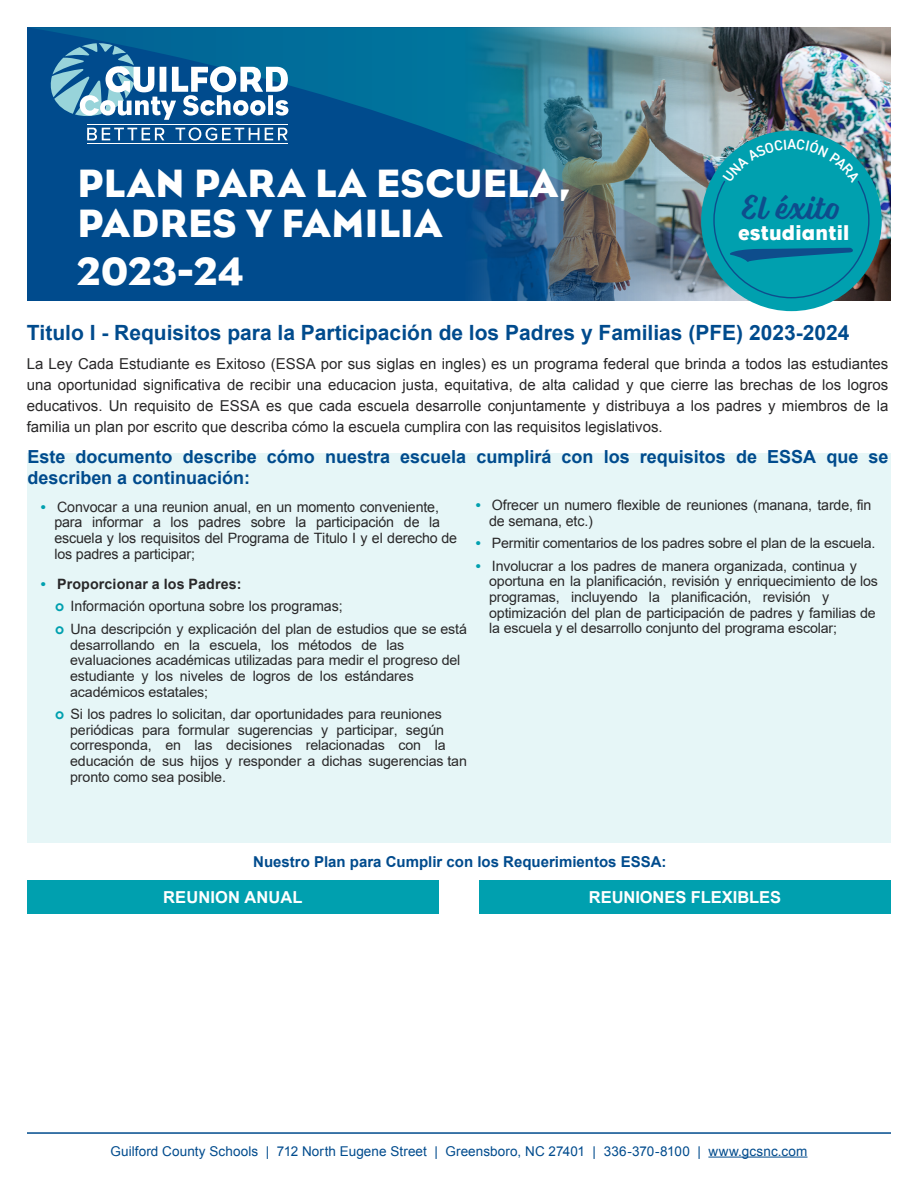
<style>
.page{position:relative;width:918px;height:1188px;background:#fff}
.page>*{position:absolute;margin:0;border:0;box-sizing:border-box;transform-origin:0 0}
.t1{font:40.35px/40.3px "Eagle";letter-spacing:.01em;color:#fff}
.t2{font:34.8px "Voltage";letter-spacing:.01em;color:#0e4d8c}
.t3{font:21.45px "Eagle";letter-spacing:.01em;color:#fff}
.Main_Paragraph{font:700 21px "Arial";color:#004b8d}
.Subheader_1{font:700 18px/21px "Arial";color:#004b8d}
.Subheader_Bar{font:700 16.5px "Arial";letter-spacing:-.005em;color:#fff}
.Main_Paragraph-2{font:15px/21px "Arial";color:#292829;text-align:justify}
.Subheader_1-2{font:700 15px "Arial";color:#004b8d}
.t4{font:600 14.55px "DIN2014";color:#fff}
.t5{font:14.25px/15.8px "Arial";letter-spacing:-.01em;color:#292829}
.Main_Paragraph-3{font:13.5px "Arial";letter-spacing:.01em;color:#004b8d}
.s1{font-weight:700;color:#00a0af}
.s2{font-weight:700}
.s3{font-family:"Century Gothic";font-weight:700;color:#00a0af}
</style>
<div class="page">
<svg style="left:27px;top:27px;width:410px;height:273px;background:#00518f"></svg>
<svg style="left:51px;top:43px;width:237px;height:77px"></svg>
<hr style="left:87px;top:124px;width:200px;height:1px;background:#fff">
<hr style="left:87px;top:143px;width:200px;height:1px;background:#fff">
<svg style="left:87px;top:128px;width:77px;height:12px"></svg>
<svg style="left:175px;top:127px;width:84px;height:14px"></svg>
<svg style="left:265px;top:128px;width:22px;height:12px"></svg>
<img style="left:437px;top:27px;width:454px;height:273px">
<div style="left:27px;top:453px;width:864px;height:389px;background:#e6f6f7"></div>
<div style="left:27px;top:880px;width:412px;height:34px;background:#00a0af"></div>
<div style="left:479px;top:881px;width:412px;height:33px;background:#00a0af"></div>
<hr style="left:27px;top:1132px;width:864px;height:2px;background:#004b8d">
<hr style="left:708px;top:1157px;width:100px;height:1px;background:#004b8d">
<div style="left:701px;top:131px;width:181px;height:180px;background:#00a0af;border-radius:50%"></div>
<svg style="left:713px;top:139px;width:157px;height:159px"></svg>
<p class="t4" style="left:788px;top:135px;width:10px">A</p>
<p class="t1" style="left:77px;top:163px;width:494px">PLAN PARA LA ESCUELA,<br>PADRES Y FAMILIA</p>
<p class="t1" style="left:77px;top:251px;width:167px">2023-24</p>
<p class="Main_Paragraph" style="left:27px;top:318px;width:824px">Titulo I - Requisitos para la Participación de los Padres y Familias (PFE) 2023-2024</p>
<p class="Main_Paragraph-2" style="left:27px;top:354px;width:863px">La Ley Cada Estudiante es Exitoso (ESSA por sus siglas en ingles) es un programa federal que brinda a todos las estudiantes una oportunidad significativa de recibir una educacion justa, equitativa, de alta calidad y que cierre las brechas de los logros educativos. Un requisito de ESSA es que cada escuela desarrolle conjuntamente y distribuya a los padres y miembros de la familia un plan por escrito que describa cómo la escuela cumplira con las requisitos legislativos.</p>
<p class="Subheader_1" style="left:27px;top:446px;width:863px">Este documento describe cómo nuestra escuela cumplirá con los requisitos de ESSA que se describen a continuación:</p>
<p class="t2" style="left:742px;top:187px;width:100px">El éxito</p>
<p class="t3" style="left:738px;top:221px;width:113px">estudiantil</p>
<p class="t5" style="left:54px;top:499px;width:404px;text-indent:-13px"><span class="s1">•</span> Convocar a una reunion anual, en un momento conveniente, para informar a los padres sobre la participación de la escuela y los requisitos del Programa de Titulo I y el derecho de los padres a participar;</p>
<p class="t5" style="left:55px;top:574px;width:289px;line-height:21.8px;text-indent:-14px"><span class="s1">•</span> <span class="s2">Proporcionar a los Padres:<br></span><span class="s3">o</span> Información oportuna sobre los programas;</p>
<p class="t5" style="left:70px;top:621px;width:398px;text-indent:-15px"><span class="s3">o</span> Una descripción y explicación del plan de estudios que se está desarrollando en la escuela, los métodos de las evaluaciones académicas utilizadas para medir el progreso del estudiante y los niveles de logros de los estándares académicos estatales;</p>
<p class="t5" style="left:70px;top:706px;width:398px;text-indent:-15px"><span class="s3">o</span> Si los padres lo solicitan, dar oportunidades para reuniones periódicas para formular sugerencias y participar, según corresponda, en las decisiones relacionadas con la educación de sus hijos y responder a dichas sugerencias tan pronto como sea posible.</p>
<p class="t5" style="left:489px;top:497px;width:384px;text-indent:-13px"><span class="s1">•</span> Ofrecer un numero flexible de reuniones (manana, tarde, fin de semana, etc.)</p>
<p class="t5" style="left:476px;top:535px;width:401px"><span class="s1">•</span> Permitir comentarios de los padres sobre el plan de la escuela.</p>
<p class="t5" style="left:489px;top:558px;width:390px;text-indent:-13px"><span class="s1">•</span> Involucrar a los padres de manera organizada, continua y oportuna en la planificación, revisión y enriquecimiento de los programas, incluyendo la planificación, revisión y optimización del plan de participación de padres y familias de la escuela y el desarrollo conjunto del programa escolar;</p>
<p class="Subheader_1-2" style="left:253px;top:852px;width:415px">Nuestro Plan para Cumplir con los Requerimientos ESSA:</p>
<p class="Subheader_Bar" style="left:163px;top:886px;width:141px">REUNION ANUAL</p>
<p class="Subheader_Bar" style="left:589px;top:886px;width:194px">REUNIONES FLEXIBLES</p>
<p class="Main_Paragraph-3" style="left:110px;top:1142px;width:699px">Guilford County Schools | 712 North Eugene Street | Greensboro, NC 27401 | 336-370-8100 | www.gcsnc.com</p>
</div>
